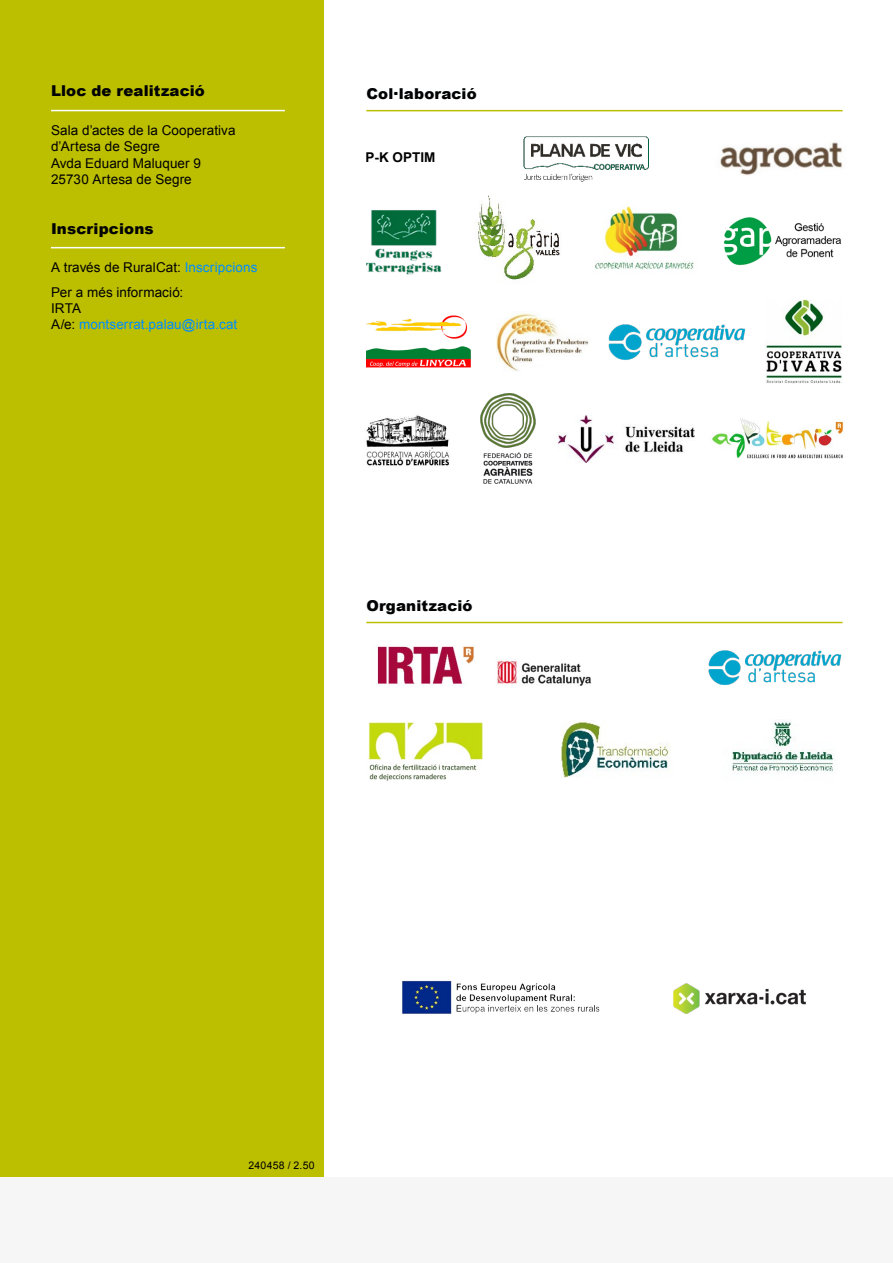
<style>
.page{position:relative;width:893px;height:1263px;background:#fff}
.page>*{position:absolute;margin:0;border:0;box-sizing:border-box;transform-origin:0 0}
.t1{font:900 15px "Arial";letter-spacing:.01em;color:#020304}
.P3{font:13.5px/16.2px "Arial";letter-spacing:.005em;color:#000}
.P3-2{font:13.5px "Arial";letter-spacing:.005em;color:#008dff}
.t2{font:700 13.5px "Arial";color:#000}
.t3{font:10.5px "Arial";letter-spacing:.025em;color:#000}
.s1{color:#008dff}
.s2{color:#000}
</style>
<div class="page">
<div style="left:0;top:0;width:323px;height:1177px;background:#bcbf00"></div>
<div style="left:0;top:1177px;width:892px;height:86px;background:#f6f6f6"></div>
<hr style="left:51px;top:110px;width:234px;height:1px;background:#fff">
<hr style="left:51px;top:247px;width:234px;height:1px;background:#fff">
<hr style="left:366px;top:110px;width:477px;height:1px;background:#bcbf00">
<hr style="left:366px;top:622px;width:477px;height:1px;background:#bcbf00">
<img style="left:366px;top:210px;width:75px;height:65px">
<img style="left:477px;top:195px;width:83px;height:85px">
<img style="left:595px;top:206px;width:99px;height:64px">
<img style="left:366px;top:415px;width:83px;height:51px">
<img style="left:480px;top:394px;width:55px;height:90px">
<img style="left:766px;top:299px;width:76px;height:84px">
<img style="left:496px;top:313px;width:92px;height:58px">
<img style="left:366px;top:315px;width:104px;height:53px">
<img style="left:723px;top:217px;width:118px;height:49px">
<img style="left:608px;top:324px;width:138px;height:36px">
<img style="left:708px;top:650px;width:134px;height:35px">
<img style="left:368px;top:722px;width:114px;height:58px">
<img style="left:560px;top:721px;width:110px;height:57px">
<img style="left:732px;top:719px;width:102px;height:54px">
<img style="left:558px;top:415px;width:136px;height:47px">
<img style="left:712px;top:418px;width:132px;height:41px">
<img style="left:523px;top:136px;width:126px;height:46px">
<img style="left:720px;top:142px;width:123px;height:33px">
<img style="left:402px;top:980px;width:198px;height:34px">
<img style="left:673px;top:983px;width:133px;height:31px">
<img style="left:377px;top:646px;width:214px;height:40px">
<h6 class="t1" style="left:51px;top:80px;width:155px">Lloc de realització</h6>
<p class="P3" style="left:51px;top:123px;width:186px">Sala d’actes de la Cooperativa d’Artesa de Segre</p>
<p class="P3" style="left:51px;top:155px;width:151px">Avda Eduard Maluquer 9</p>
<p class="P3" style="left:51px;top:171px;width:142px">25730 Artesa de Segre</p>
<h6 class="t1" style="left:51px;top:217px;width:104px">Inscripcions</h6>
<p class="P3" style="left:51px;top:260px;width:208px">A través de RuralCat: <span class="s1">Inscripcions</span></p>
<p class="P3" style="left:51px;top:284px;width:134px">Per a més informació:<br>IRTA</p>
<p class="P3-2" style="left:51px;top:316px;width:188px"><span class="s2">A/e:</span> montserrat.palau@irta.cat</p>
<h5 class="t1" style="left:366px;top:83px;width:112px">Col·laboració</h5>
<p class="t2" style="left:366px;top:149px;width:71px">P-K OPTIM</p>
<h5 class="t1" style="left:366px;top:595px;width:108px">Organització</h5>
<p class="t3" style="left:248px;top:1158px;width:68px">240458 / 2.50</p>
</div>
